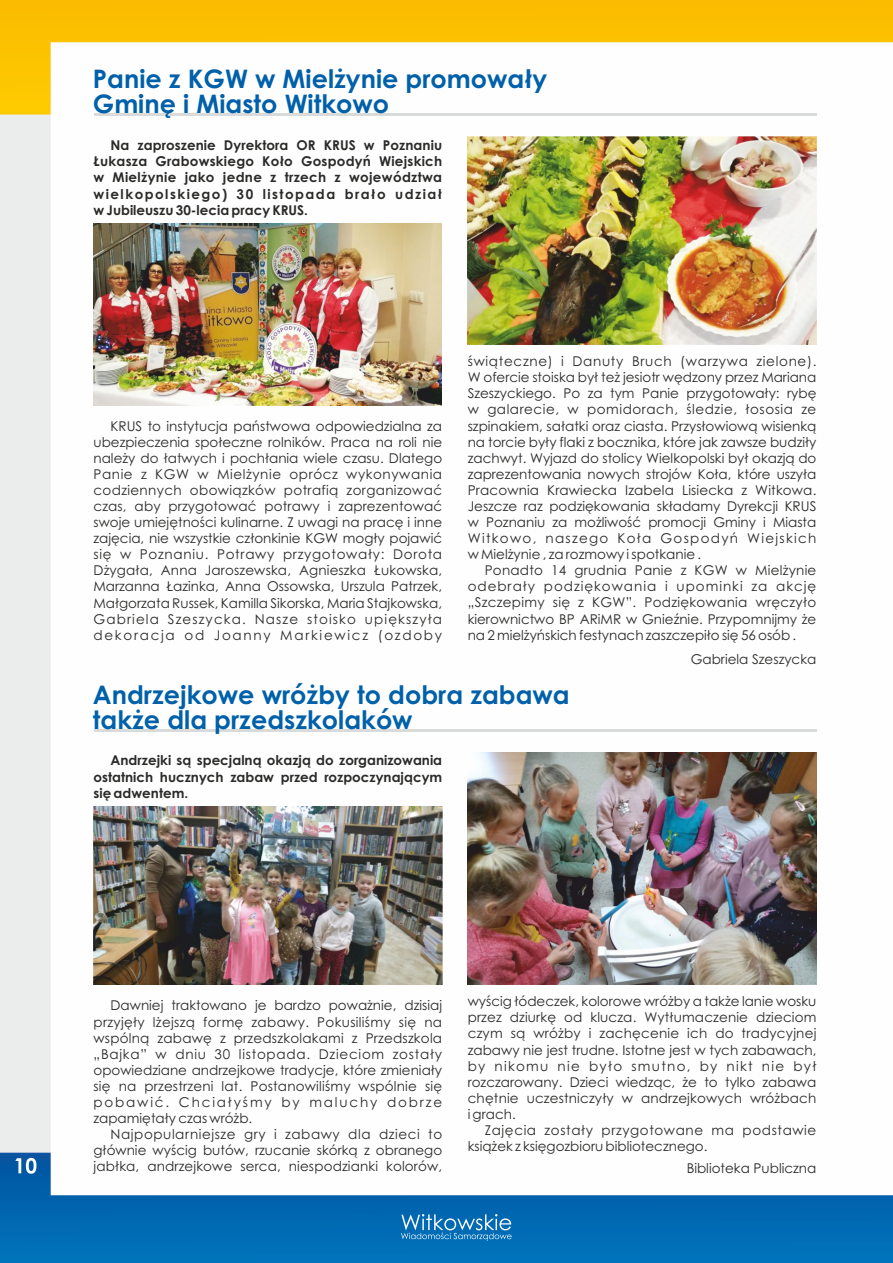
<style>
.page{position:relative;width:893px;height:1263px;background:#fff}
.page>*{position:absolute;margin:0;border:0;box-sizing:border-box;transform-origin:0 0}
.t1{font:700 25.5px/24.8px "Century Gothic";color:#0060aa}
.t2{font:13.5px/16px "Century Gothic";letter-spacing:.01em;color:#2b2a29;text-align:justify}
.t3{font:700 13.5px/16.4px "Century Gothic";color:#2b2a29;text-align:justify}
.t4{font:13.5px/16px "Century Gothic";letter-spacing:.045em;color:#2b2a29}
</style>
<div class="page">
<img style="left:0;top:0;width:893px;height:1263px">
<svg style="left:401px;top:1214px;width:111px;height:27px;background:#3287c1"></svg>
<svg style="left:15px;top:1158px;width:21px;height:16px"></svg>
<hr style="left:94px;top:729px;width:722px;height:3px;background:#d9dada">
<img style="left:468px;top:752px;width:348px;height:233px">
<img style="left:93px;top:807px;width:349px;height:178px">
<hr style="left:94px;top:114px;width:722px;height:2px;background:#d9dada">
<img style="left:467px;top:136px;width:349px;height:208px">
<img style="left:93px;top:224px;width:349px;height:181px">
<h1 class="t1" style="left:93px;top:69px;width:456px">Panie z KGW w Mielżynie promowały<br>Gminę i Miasto Witkowo</h1>
<p class="t3" style="left:94px;top:138px;width:350px;text-indent:17px">Na zaproszenie Dyrektora OR KRUS w Poznaniu Łukasza Grabowskiego Koło Gospodyń Wiejskich w Mielżynie jako jedne z trzech z województwa wielkopolskiego) 30 listopada brało udział w Jubileuszu 30-lecia pracy KRUS.</p>
<p class="t2" style="left:93px;top:419px;width:350px;text-indent:17px">KRUS to instytucja państwowa odpowiedzialna za ubezpieczenia społeczne rolników. Praca na roli nie należy do łatwych i pochłania wiele czasu. Dlatego Panie z KGW w Mielżynie oprócz wykonywania codziennych obowiązków potrafią zorganizować czas, aby przygotować potrawy i zaprezentować swoje umiejętności kulinarne. Z uwagi na pracę i inne zajęcia, nie wszystkie członkinie KGW mogły pojawić się w Poznaniu. Potrawy przygotowały: Dorota Dżygała, Anna Jaroszewska, Agnieszka Łukowska, Marzanna Łazinka, Anna Ossowska, Urszula Patrzek, Małgorzata Russek, Kamilla Sikorska, Maria Stajkowska, Gabriela Szeszycka. Nasze stoisko upiększyła dekoracja od Joanny Markiewicz (ozdoby</p>
<p class="t2" style="left:468px;top:354px;width:350px">świąteczne) i Danuty Bruch (warzywa zielone).<br>W ofercie stoiska był też jesiotr wędzony przez Mariana Szeszyckiego. Po za tym Panie przygotowały: rybę w galarecie, w pomidorach, śledzie, łososia ze szpinakiem, sałatki oraz ciasta. Przysłowiową wisienką na torcie były flaki z bocznika, które jak zawsze budziły zachwyt. Wyjazd do stolicy Wielkopolski był okazją do zaprezentowania nowych strojów Koła, które uszyła Pracownia Krawiecka Izabela Lisiecka z Witkowa.<br>Jeszcze raz podziękowania składamy Dyrekcji KRUS w Poznaniu za możliwość promocji Gminy i Miasta Witkowo, naszego Koła Gospodyń Wiejskich w Mielżynie , za rozmowy i spotkanie .</p>
<p class="t2" style="left:468px;top:564px;width:350px;text-indent:17px">Ponadto 14 grudnia Panie z KGW w Mielżynie odebrały podziękowania i upominki za akcję „Szczepimy się z KGW”. Podziękowania wręczyło kierownictwo BP ARiMR w Gnieźnie. Przypomnijmy że na 2 mielżyńskich festynach zaszczepiło się 56 osób .</p>
<p class="t2" style="left:691px;top:653px;width:127px">Gabriela Szeszycka</p>
<h1 class="t1" style="left:93px;top:685px;width:478px">Andrzejkowe wróżby to dobra zabawa także dla przedszkolaków</h1>
<p class="t3" style="left:94px;top:754px;width:350px;text-indent:17px">Andrzejki są specjalną okazją do zorganizowania ostatnich hucznych zabaw przed rozpoczynającym się adwentem.</p>
<p class="t2" style="left:93px;top:999px;width:350px;text-indent:17px">Dawniej traktowano je bardzo poważnie, dzisiaj przyjęły lżejszą formę zabawy. Pokusiliśmy się na wspólną zabawę z przedszkolakami z Przedszkola „Bajka” w dniu 30 listopada. Dzieciom zostały opowiedziane andrzejkowe tradycje, które zmieniały się na przestrzeni lat. Postanowiliśmy wspólnie się pobawić. Chciałyśmy by maluchy dobrze zapamiętały czas wróżb.</p>
<p class="t2" style="left:468px;top:995px;width:350px">wyścig łódeczek, kolorowe wróżby a także lanie wosku przez dziurkę od klucza. Wytłumaczenie dzieciom czym są wróżby i zachęcenie ich do tradycyjnej zabawy nie jest trudne. Istotne jest w tych zabawach, by nikomu nie było smutno, by nikt nie był rozczarowany. Dzieci wiedząc, że to tylko zabawa chętnie uczestniczyły w andrzejkowych wróżbach i grach.</p>
<p class="t4" style="left:468px;top:1123px;width:350px;text-indent:17px">Zajęcia zostały przygotowane ma podstawie książek z księgozbioru bibliotecznego.</p>
<p class="t2" style="left:687px;top:1161px;width:131px">Biblioteka Publiczna</p>
<p class="t2" style="left:94px;top:1127px;width:350px;text-indent:17px">Najpopularniejsze gry i zabawy dla dzieci to głównie wyścig butów, rzucanie skórką z obranego jabłka, andrzejkowe serca, niespodzianki kolorów,</p>
</div>
